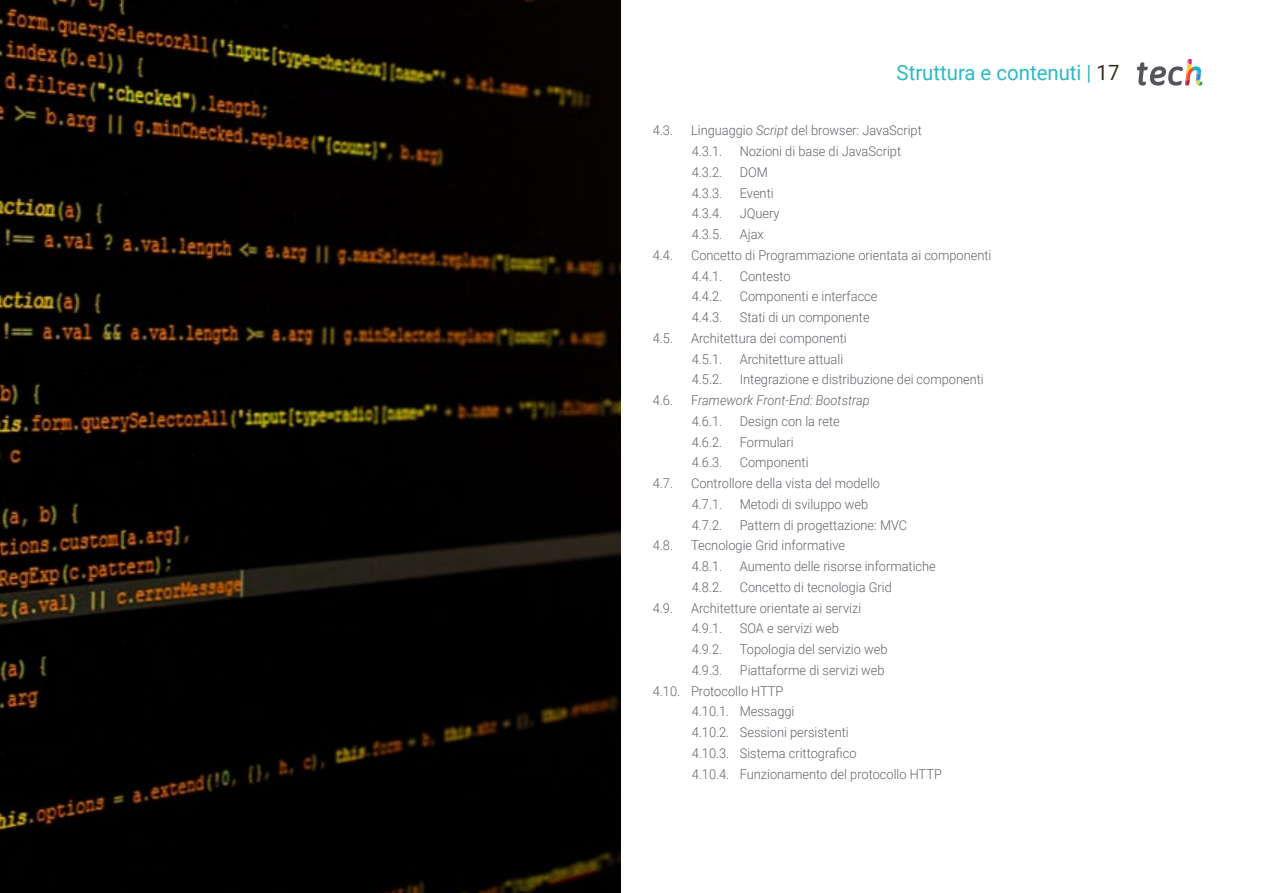
<style>
.page{position:relative;width:1263px;height:893px;background:#fff}
.page>*{position:absolute;margin:0;border:0;box-sizing:border-box;transform-origin:0 0}
.t1{font:21px "Roboto";color:#2db8c5}
.t2{font:300 13.5px/20.7px "Roboto";color:#61646a;scale:.95 1}
.t3{font:italic 300 13.5px/20.7px "Roboto";color:#61646a;scale:.95 1}
.s1{color:#332e20}
.s2{font-style:italic}
.s3{font-style:normal}
</style>
<div class="page">
<svg style="left:1137px;top:59px;width:65px;height:27px"></svg>
<img style="left:0;top:0;width:621px;height:893px">
<h1 class="t1" style="left:897px;top:57px;width:224px">Struttura e contenuti | <span class="s1">17</span></h1>
<p class="t2" style="left:653px;top:120px;width:23px">4.3.</p>
<p class="t2" style="left:691px;top:120px;width:244px">Linguaggio <span class="s2">Script</span> del browser: JavaScript<br>4.3.1.</p>
<p class="t2" style="left:740px;top:141px;width:171px">Nozioni di base di JavaScript</p>
<p class="t2" style="left:692px;top:161px;width:34px">4.3.2.</p>
<p class="t2" style="left:740px;top:161px;width:31px">DOM</p>
<p class="t2" style="left:692px;top:182px;width:34px">4.3.3.</p>
<p class="t2" style="left:740px;top:182px;width:37px">Eventi</p>
<p class="t2" style="left:692px;top:203px;width:34px">4.3.4.</p>
<p class="t2" style="left:740px;top:203px;width:44px">JQuery</p>
<p class="t2" style="left:692px;top:224px;width:34px">4.3.5.</p>
<p class="t2" style="left:740px;top:224px;width:27px">Ajax</p>
<p class="t2" style="left:653px;top:244px;width:23px">4.4.</p>
<p class="t2" style="left:691px;top:244px;width:318px">Concetto di Programmazione orientata ai componenti<br>4.4.1.</p>
<p class="t2" style="left:740px;top:265px;width:55px">Contesto</p>
<p class="t2" style="left:692px;top:286px;width:34px">4.4.2.</p>
<p class="t2" style="left:740px;top:286px;width:147px">Componenti e interfacce</p>
<p class="t2" style="left:692px;top:307px;width:34px">4.4.3.</p>
<p class="t2" style="left:740px;top:307px;width:138px">Stati di un componente</p>
<p class="t2" style="left:653px;top:327px;width:23px">4.5.</p>
<p class="t2" style="left:691px;top:327px;width:165px">Architettura dei componenti<br>4.5.1.</p>
<p class="t2" style="left:740px;top:348px;width:110px">Architetture attuali</p>
<p class="t2" style="left:692px;top:369px;width:34px">4.5.2.</p>
<p class="t2" style="left:740px;top:369px;width:258px">Integrazione e distribuzione dei componenti</p>
<p class="t2" style="left:653px;top:390px;width:23px">4.6.</p>
<p class="t3" style="left:691px;top:390px;width:190px"><span class="s3">F</span>ramework Front-End: Bootstrap<br><span class="s3">4.6.1.</span></p>
<p class="t2" style="left:740px;top:410px;width:107px">Design con la rete</p>
<p class="t2" style="left:692px;top:431px;width:34px">4.6.2.</p>
<p class="t2" style="left:740px;top:431px;width:58px">Formulari</p>
<p class="t2" style="left:692px;top:452px;width:34px">4.6.3.</p>
<p class="t2" style="left:740px;top:452px;width:74px">Componenti</p>
<p class="t2" style="left:653px;top:473px;width:23px">4.7.</p>
<p class="t2" style="left:691px;top:473px;width:200px">Controllore della vista del modello<br>4.7.1.</p>
<p class="t2" style="left:740px;top:493px;width:137px">Metodi di sviluppo web</p>
<p class="t2" style="left:692px;top:514px;width:34px">4.7.2.</p>
<p class="t2" style="left:740px;top:514px;width:178px">Pattern di progettazione: MVC</p>
<p class="t2" style="left:653px;top:535px;width:23px">4.8.</p>
<p class="t2" style="left:691px;top:535px;width:164px">Tecnologie Grid informative<br>4.8.1.</p>
<p class="t2" style="left:740px;top:556px;width:208px">Aumento delle risorse informatiche</p>
<p class="t2" style="left:692px;top:576px;width:34px">4.8.2.</p>
<p class="t2" style="left:740px;top:576px;width:162px">Concetto di tecnologia Grid</p>
<p class="t2" style="left:653px;top:597px;width:23px">4.9.</p>
<p class="t2" style="left:691px;top:597px;width:181px">Architetture orientate ai servizi<br>4.9.1.</p>
<p class="t2" style="left:740px;top:618px;width:106px">SOA e servizi web</p>
<p class="t2" style="left:692px;top:639px;width:34px">4.9.2.</p>
<p class="t2" style="left:740px;top:639px;width:157px">Topologia del servizio web</p>
<p class="t2" style="left:692px;top:659px;width:34px">4.9.3.</p>
<p class="t2" style="left:740px;top:659px;width:154px">Piattaforme di servizi web</p>
<p class="t2" style="left:653px;top:680px;width:139px">4.10. Protocollo HTTP</p>
<p class="t2" style="left:692px;top:701px;width:110px">4.10.1. Messaggi</p>
<p class="t2" style="left:692px;top:722px;width:167px">4.10.2. Sessioni persistenti</p>
<p class="t2" style="left:692px;top:742px;width:175px">4.10.3. Sistema crittografico</p>
<p class="t2" style="left:692px;top:763px;width:265px">4.10.4. Funzionamento del protocollo HTTP</p>
</div>
